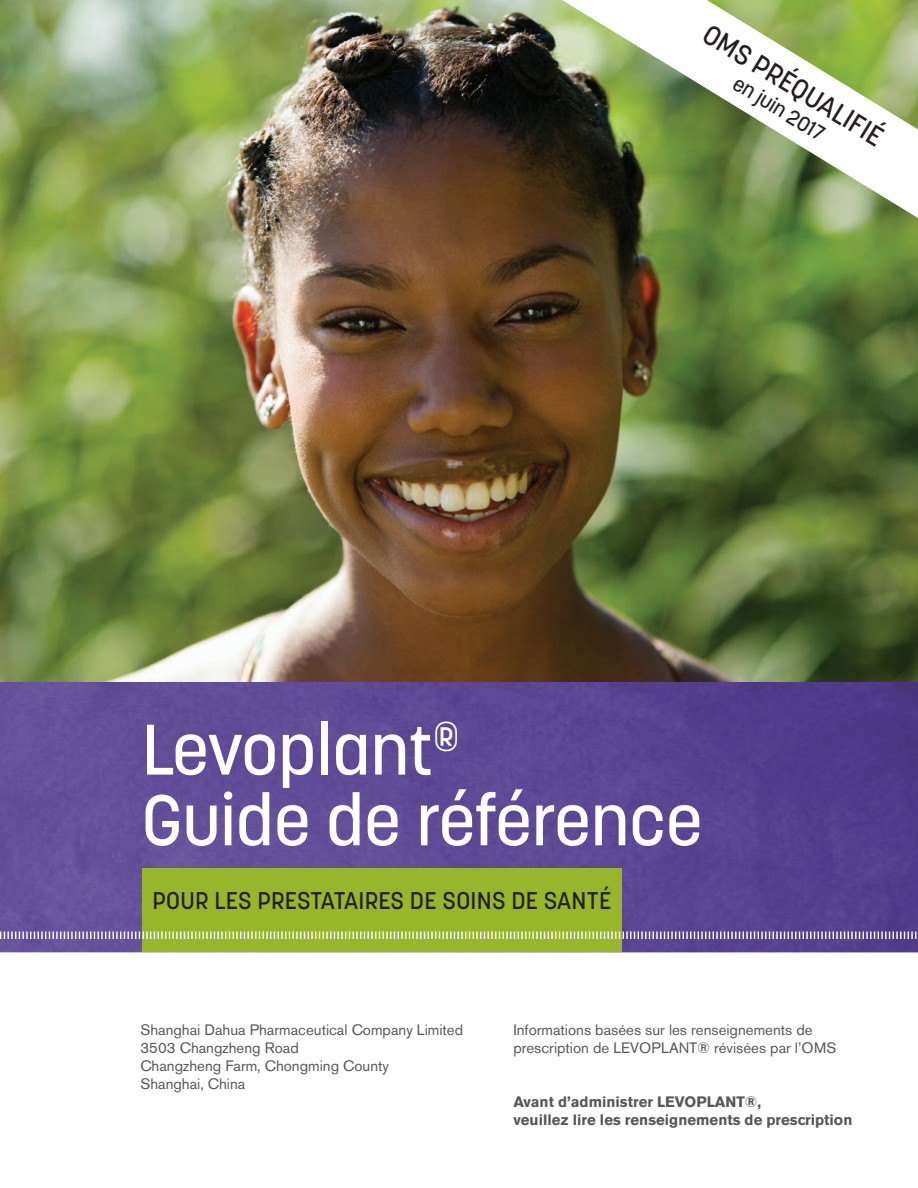
<style>
.page{position:relative;width:918px;height:1188px;background:#fff}
.page>*{position:absolute;margin:0;border:0;box-sizing:border-box;transform-origin:0 0}
.t1{font:500 70.65px/70.7px "Korolev";color:#fff}
.t2{font:500 27.6px "Korolev";color:#231f20}
.t3{font:500 24px "Korolev";letter-spacing:.01em;color:#231f20}
.t4{font:500 20.85px "Korolev";color:#231f20}
.t5{font:15px/18px "Akzidenz Grotesk BE";color:#57585a}
.t6{font:700 15px/18px "Akzidenz Grotesk BE";color:#57585a}
</style>
<div class="page">
<img style="left:0;top:0;width:918px;height:683px">
<img style="left:0;top:683px;width:918px;height:269px">
<div style="left:142px;top:868px;width:480px;height:83px;background:#98b62c"></div>
<svg style="left:0;top:930px;width:918px;height:10px"></svg>
<svg style="left:499px;top:0;width:419px;height:233px"></svg>
<p class="t2" style="left:714px;top:17px;width:207px;rotate:31deg">OMS PRÉQUALIFIÉ</p>
<p class="t4" style="left:742px;top:71px;width:105px;rotate:31deg">en juin 2017</p>
<p class="t1" style="left:142px;top:714px;width:562px">Levoplant<sup>®<br></sup>Guide de référence</p>
<p class="t3" style="left:153px;top:885px;width:460px">POUR LES PRESTATAIRES DE SOINS DE SANTÉ</p>
<p class="t5" style="left:140px;top:1020px;width:324px">Shanghai Dahua Pharmaceutical Company Limited</p>
<p class="t5" style="left:140px;top:1038px;width:160px">3503 Changzheng Road</p>
<p class="t5" style="left:140px;top:1056px;width:250px">Changzheng Farm, Chongming County</p>
<p class="t5" style="left:140px;top:1074px;width:107px">Shanghai, China</p>
<p class="t5" style="left:513px;top:1020px;width:325px">Informations basées sur les renseignements de prescription de LEVOPLANT® révisées par l’OMS</p>
<p class="t6" style="left:513px;top:1092px;width:341px">Avant d’administrer LEVOPLANT®,<br>veuillez lire les renseignements de prescription</p>
</div>
